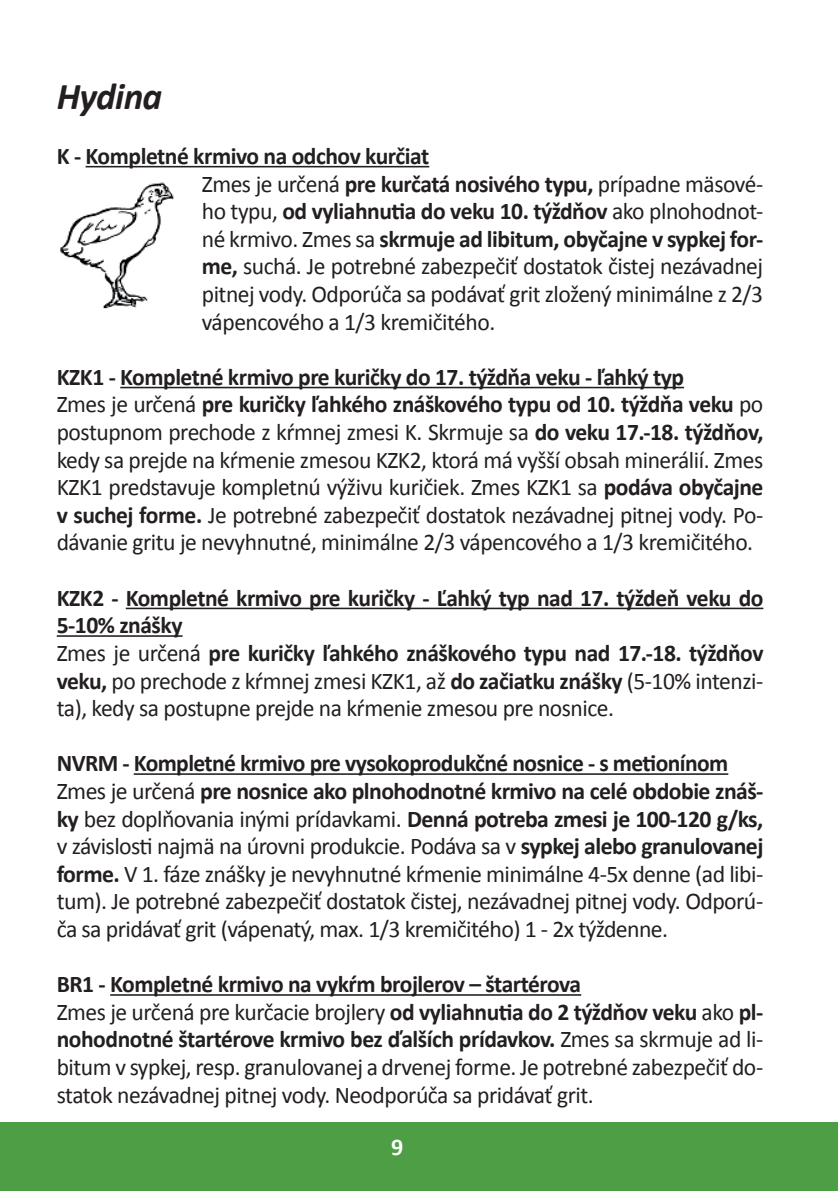
<style>
.page{position:relative;width:840px;height:1191px;background:#fff}
.page>*{position:absolute;margin:0;border:0;box-sizing:border-box;transform-origin:0 0}
.t1{font:italic 700 38px "Calibri";letter-spacing:-.02em;color:#231f20}
.t2{font:24px/27.6px "Calibri";letter-spacing:-.02em;color:#231f20;text-align:justify}
.t3{font:700 24px/27.6px "Calibri";letter-spacing:-.02em;color:#231f20}
.t4{font:700 24px "Calibri";color:#fff}
.s1{font-weight:700}
</style>
<div class="page">
<div style="left:0;top:1123px;width:837px;height:68px;background:#4e9e45"></div>
<hr style="left:86px;top:166px;width:343px;height:1px;background:#231f20">
<hr style="left:120px;top:387px;width:563px;height:1px;background:#231f20">
<hr style="left:126px;top:607px;width:637px;height:2px;background:#231f20">
<hr style="left:57px;top:635px;width:125px;height:2px;background:#231f20">
<hr style="left:134px;top:773px;width:594px;height:2px;background:#231f20">
<hr style="left:110px;top:994px;width:471px;height:1px;background:#231f20">
<img style="left:60px;top:182px;width:114px;height:127px">
<p class="t1" style="left:57px;top:72px;width:107px">Hydina</p>
<p class="t3" style="left:57px;top:142px;width:374px">K - Kompletné krmivo na odchov kurčiat</p>
<p class="t2" style="left:202px;top:170px;width:562px">Zmes je určená <span class="s1">pre kurčatá nosivého typu,</span> prípadne mäsové&shy;ho typu, <span class="s1">od vyliahnutia do veku 10. týždňov</span> ako plnohodnot&shy;né krmivo. Zmes sa <span class="s1">skrmuje ad libitum, obyčajne v sypkej for&shy;me,</span> suchá. Je potrebné zabezpečiť dostatok čistej nezávadnej pitnej vody. Odporúča sa podávať grit zložený minimálne z 2/3 vápencového a 1/3 kremičitého.</p>
<p class="t3" style="left:57px;top:363px;width:628px">KZK1 - Kompletné krmivo pre kuričky do 17. týždňa veku - ľahký typ</p>
<p class="t2" style="left:57px;top:391px;width:707px">Zmes je určená <span class="s1">pre kuričky ľahkého znáškového typu od 10. týždňa veku</span> po postupnom prechode z kŕmnej zmesi K. Skrmuje sa <span class="s1">do veku 17.-18. týždňov, </span>kedy sa prejde na kŕmenie zmesou KZK2, ktorá má vyšší obsah minerálií. Zmes KZK1 predstavuje kompletnú výživu kuričiek. Zmes KZK1 sa <span class="s1">podáva obyčajne v suchej forme.</span> Je potrebné zabezpečiť dostatok nezávadnej pitnej vody. Po&shy;dávanie gritu je nevyhnutné, minimálne 2/3 vápencového a 1/3 kremičitého.</p>
<p class="t3" style="left:57px;top:584px;width:707px">KZK2 - Kompletné krmivo pre kuričky - Ľahký typ nad 17. týždeň veku do<br>5-10% znášky</p>
<p class="t2" style="left:57px;top:639px;width:708px">Zmes je určená <span class="s1">pre kuričky ľahkého znáškového typu nad 17.-18. týždňov veku,</span> po prechode z kŕmnej zmesi KZK1, až <span class="s1">do začiatku znášky</span> (5-10% intenzi&shy;ta), kedy sa postupne prejde na kŕmenie zmesou pre nosnice.</p>
<p class="t3" style="left:57px;top:749px;width:672px">NVRM - Kompletné krmivo pre vysokoprodukčné nosnice - s metionínom</p>
<p class="t2" style="left:57px;top:777px;width:707px">Zmes je určená <span class="s1">pre nosnice ako plnohodnotné krmivo na celé obdobie znáš&shy;ky</span> bez doplňovania inými prídavkami. <span class="s1">Denná potreba zmesi je 100-120 g/ks, </span>v závislosti najmä na úrovni produkcie. Podáva sa v <span class="s1">sypkej alebo granulovanej forme.</span> V 1. fáze znášky je nevyhnutné kŕmenie minimálne 4-5x denne (ad libi&shy;tum). Je potrebné zabezpečiť dostatok čistej, nezávadnej pitnej vody. Odporú&shy;ča sa pridávať grit (vápenatý, max. 1/3 kremičitého) 1 - 2x týždenne.</p>
<p class="t3" style="left:57px;top:970px;width:525px">BR1 - Kompletné krmivo na vykŕm brojlerov – štartérova</p>
<p class="t2" style="left:57px;top:998px;width:707px">Zmes je určená pre kurčacie brojlery <span class="s1">od vyliahnutia do 2 týždňov veku</span> ako <span class="s1">pl&shy;nohodnotné štartérove krmivo bez ďalších prídavkov.</span> Zmes sa skrmuje ad li&shy;bitum v sypkej, resp. granulovanej a drvenej forme. Je potrebné zabezpečiť do&shy;statok nezávadnej pitnej vody. Neodporúča sa pridávať grit.</p>
<p class="t4" style="left:391px;top:1131px;width:14px">9</p>
</div>
